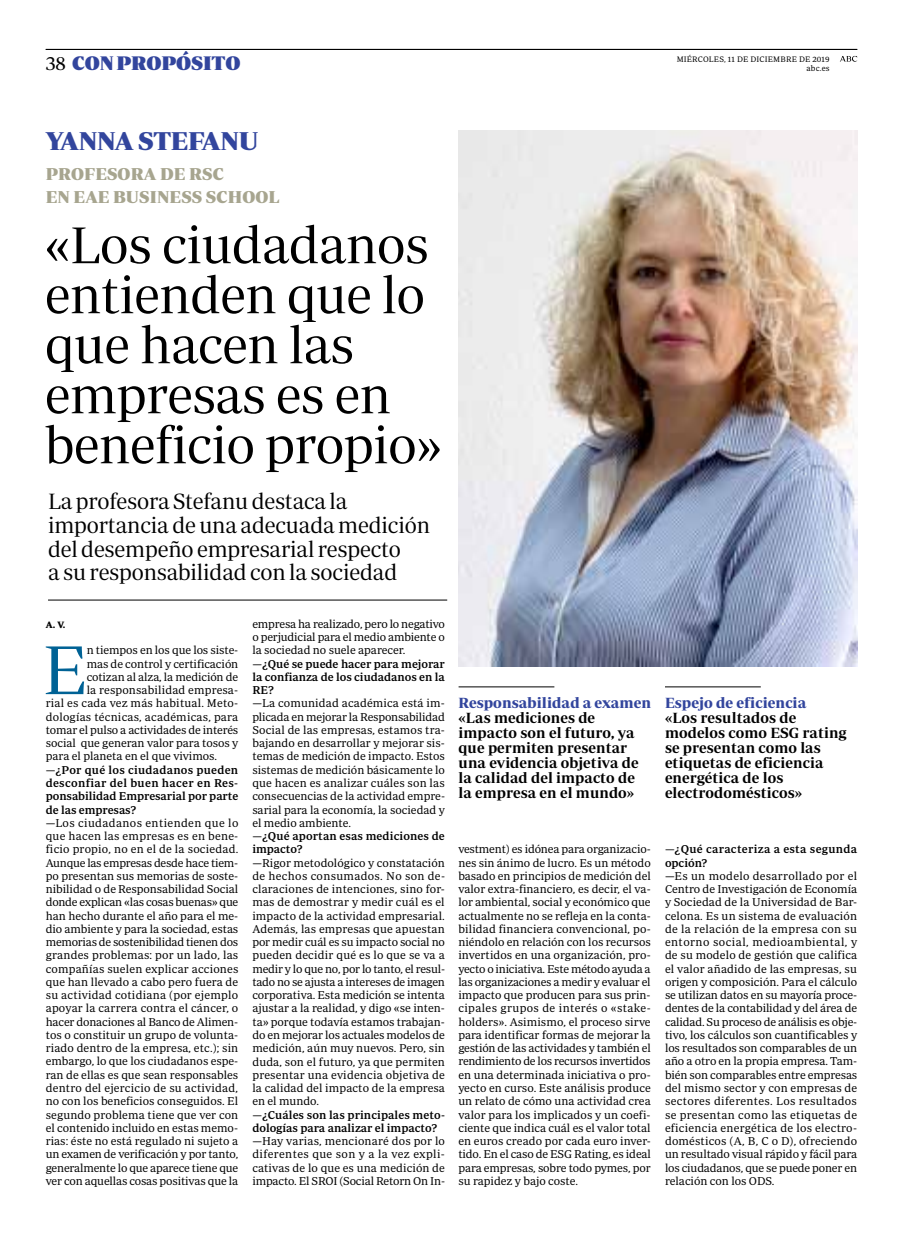
<style>
.page{position:relative;width:903px;height:1234px;background:#fff}
.page>*{position:absolute;margin:0;border:0;box-sizing:border-box;transform-origin:0 0}
.t1{font:70.12px "ABC Display Lg";color:#006295}
.t2{font:52.5px/50px "ABC Display Lg";letter-spacing:-.01em;color:#000}
.t3{font:26.25px "ABC Display";letter-spacing:-.01em;color:#32459d}
.t4{font:22.5px/23.8px "ABC Display Lg";letter-spacing:-.01em;color:#000}
.t5{font:20px "ABC Display Ub";letter-spacing:-.01em;color:#32459d}
.t6{font:17.5px/22.5px "ABC Display";letter-spacing:.01em;color:#a7a58f}
.t7{font:600 15px/15px "ABC Display";letter-spacing:.01em;color:#000}
.t8{font:700 15px "ABC Display";letter-spacing:.01em;color:#32459d}
.t9{font:11.62px/13.2px "ABC Text Lg";letter-spacing:-.005em;color:#000;text-align:justify}
.t10{font:500 11.62px/13.2px "ABC Text";letter-spacing:-.005em;color:#000;text-align:justify}
.t11{font:11.62px "ABC Text Lg";letter-spacing:.015em;color:#000}
.t12{font:500 11.62px/13.2px "ABC Text";letter-spacing:.025em;color:#000}
.t13{font:700 9.38px "ABC Text";color:#000}
.t14{font:8.12px/9.4px "ABC Text Lg";letter-spacing:.02em;color:#000;text-align:right}
.s1{font-family:"ABC Display Lg";color:#000}
.s2{font-family:"ABC Text";font-weight:500}
</style>
<div class="page">
<svg style="left:840px;top:56px;width:17px;height:6px"></svg>
<hr style="left:46px;top:49px;width:811px;height:1px;background:#000">
<hr style="left:48px;top:599px;width:399px;height:1px;background:#000">
<img style="left:459px;top:130px;width:398px;height:536px">
<hr style="left:459px;top:686px;width:95px;height:1px;background:#000">
<hr style="left:665px;top:686px;width:96px;height:1px;background:#000">
<h3 class="t5" style="left:46px;top:51px;width:196px"><span class="s1">38</span> CON PROPÓSITO</h3>
<p class="t14" style="left:677px;top:54px;width:155px">miércoles, 11 de diciembre de 2019 abc.es</p>
<h3 class="t3" style="left:46px;top:126px;width:214px">YANNA STEFANU</h3>
<h3 class="t6" style="left:46px;top:162px;width:235px">PROFESORA DE RSC<br>EN EAE BUSINESS SCHOOL</h3>
<h2 class="t2" style="left:45px;top:219px;width:398px">«Los ciudadanos entienden que lo que hacen las empresas es en beneficio propio»</h2>
<h3 class="t4" style="left:48px;top:489px;width:383px">La profesora Stefanu destaca la importancia de una adecuada medición del desempeño empresarial respecto<br>a su responsabilidad con la sociedad</h3>
<p class="t13" style="left:46px;top:619px;width:21px">A. V.</p>
<h1 class="t1" style="left:43px;top:630px;width:46px">E</h1>
<p class="t9" style="left:87px;top:643px;width:153px">n tiempos en los que los siste-</p>
<p class="t9" style="left:87px;top:656px;width:153px">mas de control y certificación</p>
<p class="t9" style="left:87px;top:670px;width:153px">cotizan al alza, la medición de</p>
<p class="t9" style="left:87px;top:683px;width:153px">la responsabilidad empresa-</p>
<p class="t11" style="left:46px;top:696px;width:194px">rial es cada vez más habitual. Meto-</p>
<p class="t11" style="left:46px;top:710px;width:194px">dologías técnicas, académicas, para</p>
<p class="t9" style="left:46px;top:723px;width:194px">tomar el pulso a actividades de interés</p>
<p class="t9" style="left:46px;top:736px;width:194px">social que generan valor para tosos y</p>
<p class="t9" style="left:46px;top:749px;width:173px">para el planeta en el que vivimos.</p>
<p class="t10" style="left:46px;top:762px;width:194px">—¿Por qué los ciudadanos pueden desconfiar del buen hacer en Res&shy;ponsabilidad Empresarial por parte de las empresas?</p>
<p class="t9" style="left:46px;top:815px;width:194px"><span class="s2">—</span>Los ciudadanos entienden que lo que hacen las empresas es en bene&shy;ficio propio, no en el de la sociedad.<br>Aunque las empresas desde hace tiem&shy;po presentan sus memorias de soste&shy;nibilidad o de Responsabilidad Social donde explican «las cosas buenas» que han hecho durante el año para el me&shy;dio ambiente y para la sociedad, estas memorias de sostenibilidad tienen dos grandes problemas: por un lado, las compañías suelen explicar acciones que han llevado a cabo pero fuera de su actividad cotidiana (por ejemplo apoyar la carrera contra el cáncer, o hacer donaciones al Banco de Alimen&shy;tos o constituir un grupo de volunta&shy;riado dentro de la empresa, etc.); sin embargo, lo que los ciudadanos espe&shy;ran de ellas es que sean responsables dentro del ejercicio de su actividad, no con los beneficios conseguidos. El segundo problema tiene que ver con el contenido incluido en estas memo&shy;rias: éste no está regulado ni sujeto a un examen de verificación y por tanto, generalmente lo que aparece tiene que ver con aquellas cosas positivas que la</p>
<p class="t9" style="left:252px;top:617px;width:194px">empresa ha realizado, pero lo negativo o perjudicial para el medio ambiente o la sociedad no suele aparecer.</p>
<p class="t10" style="left:252px;top:656px;width:194px">—¿Qué se puede hacer para mejorar la confianza de los ciudadanos en la RE?</p>
<p class="t9" style="left:252px;top:696px;width:194px"><span class="s2">—</span>La comunidad académica está im&shy;plicada en mejorar la Responsabilidad Social de las empresas, estamos tra&shy;bajando en desarrollar y mejorar sis&shy;temas de medición de impacto. Estos sistemas de medición básicamente lo que hacen es analizar cuáles son las consecuencias de la actividad empre&shy;sarial para la economía, la sociedad y el medio ambiente.</p>
<p class="t10" style="left:252px;top:829px;width:194px">—¿Qué aportan esas mediciones de impacto?</p>
<p class="t9" style="left:252px;top:855px;width:194px"><span class="s2">—</span>Rigor metodológico y constatación de hechos consumados. No son de&shy;claraciones de intenciones, sino for&shy;mas de demostrar y medir cuál es el impacto de la actividad empresarial.<br>Además, las empresas que apuestan por medir cuál es su impacto social no pueden decidir qué es lo que se va a medir y lo que no, por lo tanto, el resul&shy;tado no se ajusta a intereses de imagen corporativa. Esta medición se intenta ajustar a la realidad, y digo «se inten&shy;ta» porque todavía estamos trabajan&shy;do en mejorar los actuales modelos de medición, aún muy nuevos. Pero, sin duda, son el futuro, ya que permiten presentar una evidencia objetiva de la calidad del impacto de la empresa en el mundo.</p>
<p class="t10" style="left:252px;top:1107px;width:194px">—¿Cuáles son las principales meto&shy;dologías para analizar el impacto?</p>
<p class="t9" style="left:252px;top:1133px;width:194px"><span class="s2">—</span>Hay varias, mencionaré dos por lo diferentes que son y a la vez expli&shy;cativas de lo que es una medición de impacto. El SROI (Social Retorn On In-</p>
<p class="t8" style="left:459px;top:694px;width:194px">Responsabilidad a examen</p>
<p class="t7" style="left:459px;top:710px;width:182px">«Las mediciones de impacto son el futuro, ya que permiten presentar una evidencia objetiva de la calidad del impacto de la empresa en el mundo»</p>
<p class="t9" style="left:458px;top:842px;width:194px">vestment) es idónea para organizacio&shy;nes sin ánimo de lucro. Es un método basado en principios de medición del valor extra-financiero, es decir, el va&shy;lor ambiental, social y económico que actualmente no se refleja en la conta&shy;bilidad financiera convencional, po&shy;niéndolo en relación con los recursos invertidos en una organización, pro&shy;yecto o iniciativa. Este método ayuda a las organizaciones a medir y evaluar el impacto que producen para sus prin&shy;cipales grupos de interés o «stake&shy;holders». Asimismo, el proceso sirve para identificar formas de mejorar la gestión de las actividades y también el rendimiento de los recursos invertidos en una determinada iniciativa o pro&shy;yecto en curso. Este análisis produce un relato de cómo una actividad crea valor para los implicados y un coefi&shy;ciente que indica cuál es el valor total en euros creado por cada euro inver&shy;tido. En el caso de ESG Rating, es ideal para empresas, sobre todo pymes, por su rapidez y bajo coste.</p>
<p class="t8" style="left:665px;top:694px;width:143px">Espejo de eficiencia</p>
<p class="t7" style="left:665px;top:710px;width:183px">«Los resultados de modelos como ESG rating se presentan como las etiquetas de eficiencia energética de los electrodomésticos»</p>
<p class="t12" style="left:665px;top:842px;width:194px">—¿Qué caracteriza a esta segunda opción?</p>
<p class="t9" style="left:665px;top:868px;width:194px"><span class="s2">—</span>Es un modelo desarrollado por el Centro de Investigación de Economía y Sociedad de la Universidad de Bar&shy;celona. Es un sistema de evaluación de la relación de la empresa con su entorno social, medioambiental, y de su modelo de gestión que califica el valor añadido de las empresas, su origen y composición. Para el cálculo se utilizan datos en su mayoría proce&shy;dentes de la contabilidad y del área de calidad. Su proceso de análisis es obje&shy;tivo, los cálculos son cuantificables y los resultados son comparables de un año a otro en la propia empresa. Tam&shy;bién son comparables entre empresas del mismo sector y con empresas de sectores diferentes. Los resultados se presentan como las etiquetas de eficiencia energética de los electro&shy;domésticos (A, B, C o D), ofreciendo un resultado visual rápido y fácil para los ciudadanos, que se puede poner en relación con los ODS.</p>
</div>
